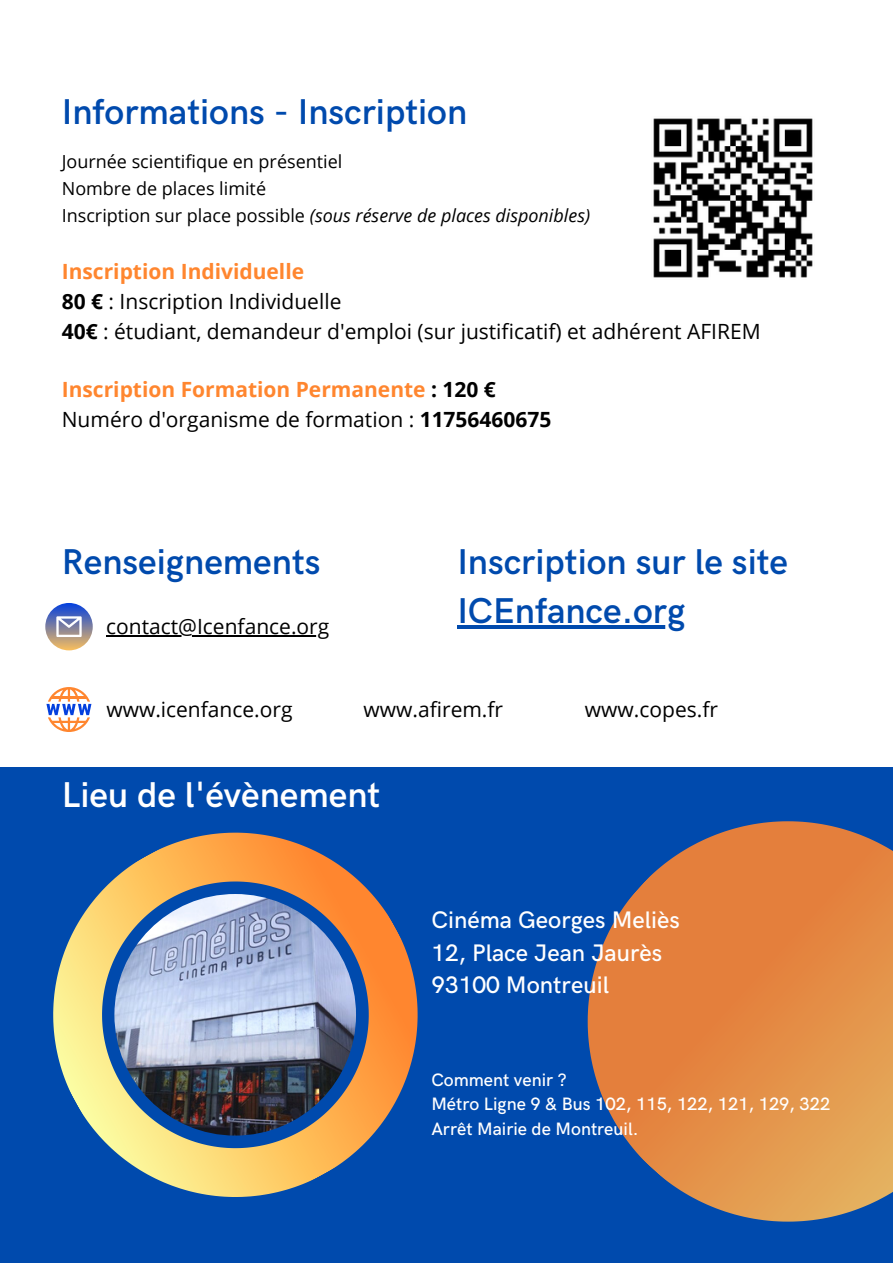
<style>
.page{position:relative;width:893px;height:1264px;background:#fff}
.page>*{position:absolute;margin:0;border:0;box-sizing:border-box;transform-origin:0 0}
.t1{font:600 36px/49.5px "HK Grotesk";color:#004aad}
.t2{font:600 36px "HK Grotesk";color:#fff}
.t3{font:500 24px/32.5px "HK Grotesk";color:#fff}
.t4{font:21px/30.3px "Open Sans";color:#000}
.t5{font:700 21px/30.3px "Open Sans";color:#ff862f}
.t6{font:18px/27px "Open Sans";color:#000}
.t7{font:500 18px/24.8px "HK Grotesk";color:#fff}
.s1{font-style:italic}
.s2{font-weight:700;color:#ff862f}
.s3{font-weight:700}
.s4{color:#000}
.s5{font-weight:400;color:#000}
</style>
<div class="page">
<div style="left:0;top:767px;width:892px;height:495px;background:#004aad"></div>
<svg style="left:587px;top:821px;width:305px;height:401px;fill:#e47f44"></svg>
<svg style="left:53px;top:832px;width:365px;height:365px"></svg>
<img style="left:114px;top:894px;width:242px;height:241px;border-radius:50%">
<svg style="left:45px;top:603px;width:48px;height:47px"></svg>
<svg style="left:56px;top:616px;width:26px;height:21px"></svg>
<svg style="left:46px;top:687px;width:45px;height:45px"></svg>
<hr style="left:106px;top:635px;width:223px;height:1px;background:#000">
<hr style="left:457px;top:625px;width:228px;height:4px;background:#004aad">
<img style="left:653px;top:118px;width:160px;height:160px">
<h1 class="t1" style="left:62px;top:89px;width:407px">Informations - Inscription</h1>
<p class="t6" style="left:62px;top:148px;width:530px">Journée scientifique en présentiel<br>Nombre de places limité<br>Inscription sur place possible <span class="s1">(sous réserve de places disponibles)</span></p>
<p class="t4" style="left:62px;top:255px;width:700px"><span class="s2">Inscription Individuelle<br></span><span class="s3">80 €</span> : Inscription Individuelle<br><span class="s3">40€</span> : étudiant, demandeur d'emploi (sur justificatif) et adhérent AFIREM</p>
<p class="t5" style="left:62px;top:373px;width:491px">Inscription Formation Permanente <span class="s4">: 120 €<br></span><span class="s5">Numéro d'organisme de formation :</span> <span class="s4">11756460675</span></p>
<h1 class="t1" style="left:62px;top:538px;width:260px">Renseignements</h1>
<p class="t4" style="left:106px;top:610px;width:224px">contact@Icenfance.org</p>
<h1 class="t1" style="left:457px;top:538px;width:332px">Inscription sur le site<br>ICEnfance.org</h1>
<p class="t4" style="left:106px;top:693px;width:188px">www.icenfance.org</p>
<p class="t4" style="left:363px;top:693px;width:141px">www.afirem.fr</p>
<p class="t4" style="left:585px;top:693px;width:135px">www.copes.fr</p>
<h1 class="t2" style="left:62px;top:774px;width:320px">Lieu de l'évènement</h1>
<p class="t3" style="left:431px;top:904px;width:250px">Cinéma Georges Meliès<br>12, Place Jean Jaurès<br>93100 Montreuil</p>
<p class="t7" style="left:431px;top:1067px;width:400px">Comment venir ?<br>Métro Ligne 9 &amp; Bus 102, 115, 122, 121, 129, 322<br>Arrêt Mairie de Montreuil.</p>
</div>
